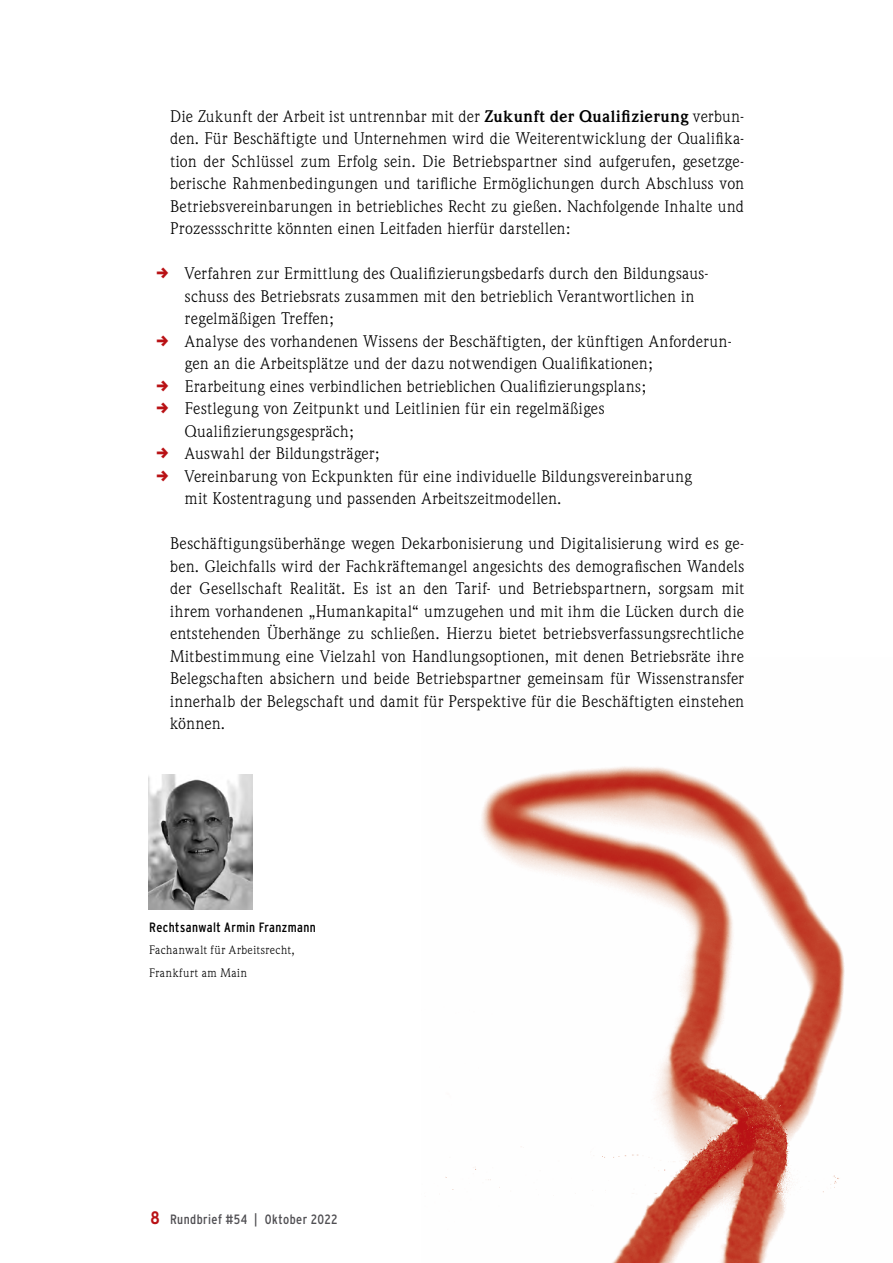
<style>
.page{position:relative;width:893px;height:1263px;background:#fff}
.page>*{position:absolute;margin:0;border:0;box-sizing:border-box;transform-origin:0 0}
.t1{font:16.5px/22.5px "Weidemann";letter-spacing:.025em;color:#000;text-align:justify}
.t2{font:condensed 13.5px "Interstate";letter-spacing:.03em;color:#000}
.t3{font:condensed 13.5px "Interstate";letter-spacing:.03em;color:#504f53}
.t4{font:12px/22.5px "Weidemann";letter-spacing:.04em;color:#000}
.s1{font-weight:700}
.s2{font-weight:700;font-size:18px;color:#b91115}
</style>
<div class="page">
<img style="left:149px;top:774px;width:103px;height:135px">
<img style="left:445px;top:766px;width:400px;height:497px">
<p class="t1" style="left:170px;top:104px;width:576px">Die Zukunft der Arbeit ist untrennbar mit der <span class="s1">Zukunft der Qualifizierung</span> verbun&shy;den. Für Beschäftigte und Unternehmen wird die Weiterentwicklung der Qualifika&shy;tion der Schlüssel zum Erfolg sein. Die Betriebspartner sind aufgerufen, gesetzge&shy;berische Rahmenbedingungen und tarifliche Ermöglichungen durch Abschluss von Betriebsvereinbarungen in betriebliches Recht zu gießen. Nachfolgende Inhalte und Prozessschritte könnten einen Leitfaden hierfür darstellen:</p>
<p class="t1" style="left:185px;top:262px;width:548px;text-align:left">Verfahren zur Ermittlung des Qualifizierungsbedarfs durch den Bildungsaus&shy;schuss des Betriebsrats zusammen mit den betrieblich Verantwortlichen in regelmäßigen Treffen;<br>Analyse des vorhandenen Wissens der Beschäftigten, der künftigen Anforderun&shy;gen an die Arbeitsplätze und der dazu notwendigen Qualifikationen; Erarbeitung eines verbindlichen betrieblichen Qualifizierungsplans;<br>Festlegung von Zeitpunkt und Leitlinien für ein regelmäßiges Qualifizierungsgespräch;<br>Auswahl der Bildungsträger;<br>Vereinbarung von Eckpunkten für eine individuelle Bildungsvereinbarung<br>mit Kostentragung und passenden Arbeitszeitmodellen.</p>
<p class="t1" style="left:170px;top:532px;width:576px">Beschäftigungsüberhänge wegen Dekarbonisierung und Digitalisierung wird es ge&shy;ben. Gleichfalls wird der Fachkräftemangel angesichts des demografischen Wandels der Gesellschaft Realität. Es ist an den Tarif- und Betriebspartnern, sorgsam mit ihrem vorhandenen „Humankapital“ umzugehen und mit ihm die Lücken durch die entstehenden Überhänge zu schließen. Hierzu bietet betriebsverfassungsrechtliche Mitbestimmung eine Vielzahl von Handlungsoptionen, mit denen Betriebsräte ihre Belegschaften absichern und beide Betriebspartner gemeinsam für Wissenstransfer innerhalb der Belegschaft und damit für Perspektive für die Beschäftigten einstehen können.</p>
<p class="t2" style="left:149px;top:919px;width:168px">Rechtsanwalt Armin Franzmann</p>
<p class="t4" style="left:149px;top:939px;width:147px">Fachanwalt für Arbeitsrecht,<br>Frankfurt am Main</p>
<p class="t3" style="left:151px;top:1212px;width:188px"><span class="s2">8</span> Rundbrief #54 | Oktober 2022</p>
</div>
